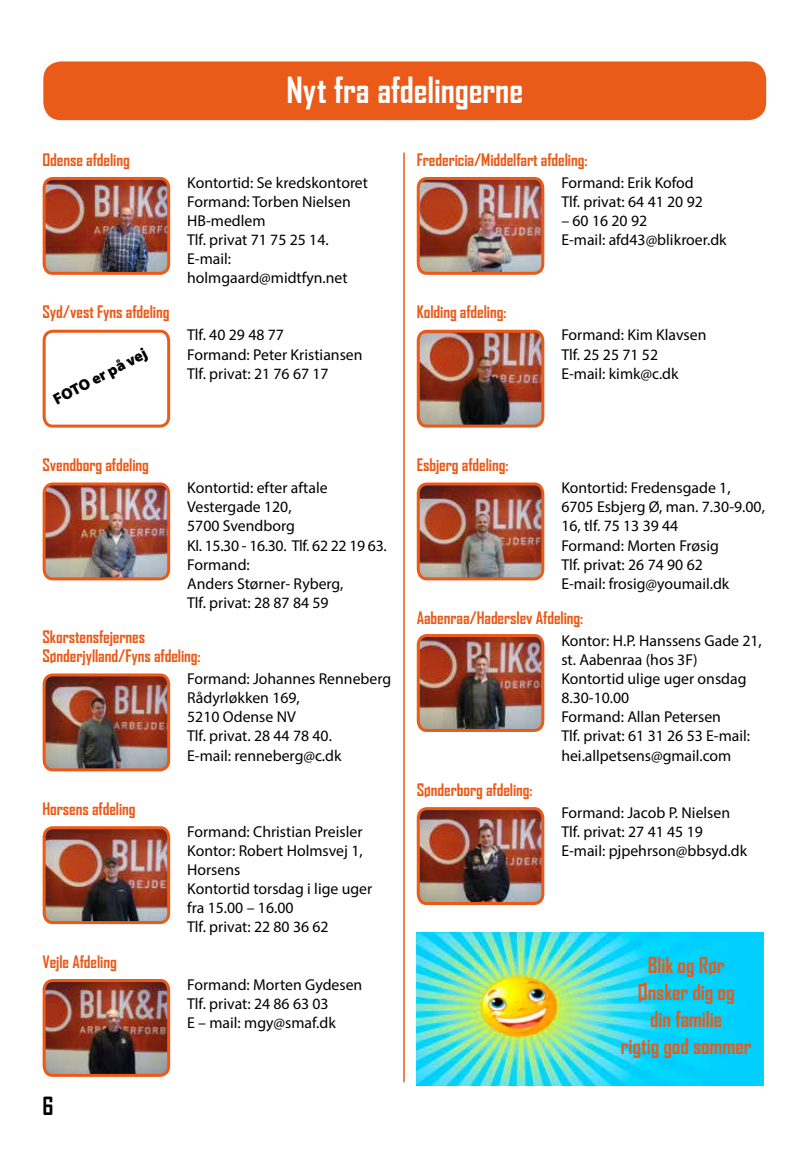
<style>
.page{position:relative;width:808px;height:1149px;background:#fff}
.page>*{position:absolute;margin:0;border:0;box-sizing:border-box;transform-origin:0 0}
.t1{font:700 34.5px "Agency FB";letter-spacing:-.005em;color:#fff}
.t2{font:700 24px "Agency FB";color:#000}
.t3{font:700 21px/27px "Agency FB";letter-spacing:-.005em;color:#ea5a19;text-align:center}
.t4{font:700 16.5px/19px "Agency FB";letter-spacing:-.005em;color:#ea5a19}
.t5{font:15.75px/19px "Myriad Pro";color:#000}
.t6{font:900 15.75px "Myriad Pro";color:#000}
</style>
<div class="page">
<hr style="left:403px;top:152px;width:2px;height:929px;background:#ea5a19">
<img style="left:42px;top:177px;width:129px;height:98px">
<svg style="left:42px;top:329px;width:129px;height:99px"></svg>
<img style="left:42px;top:482px;width:129px;height:99px">
<img style="left:42px;top:673px;width:129px;height:99px">
<img style="left:42px;top:826px;width:129px;height:99px">
<img style="left:42px;top:979px;width:129px;height:98px">
<img style="left:416px;top:177px;width:129px;height:98px">
<img style="left:416px;top:329px;width:129px;height:99px">
<img style="left:416px;top:482px;width:129px;height:99px">
<img style="left:416px;top:634px;width:129px;height:98px">
<img style="left:416px;top:807px;width:129px;height:98px">
<img style="left:417px;top:932px;width:346px;height:152px">
<div style="left:43px;top:61px;width:723px;height:59px;background:#ea5a19;border-radius:18px"></div>
<p class="t4" style="left:43px;top:149px;width:89px">Odense afdeling</p>
<p class="t4" style="left:43px;top:302px;width:128px">Syd/vest Fyns afdeling</p>
<p class="t6" style="left:49px;top:391px;width:105px;rotate:-28deg">FOTO er på vej</p>
<h1 class="t1" style="left:286px;top:69px;width:238px">Nyt fra afdelingerne</h1>
<p class="t5" style="left:187px;top:173px;width:182px">Kontortid: Se kredskontoret<br>Formand: Torben Nielsen<br>HB-medlem<br>Tlf. privat 71 75 25 14.<br>E-mail: holmgaard@midtfyn.net</p>
<p class="t5" style="left:187px;top:325px;width:177px">Tlf. 40 29 48 77<br>Formand: Peter Kristiansen<br>Tlf. privat: 21 76 67 17</p>
<p class="t4" style="left:417px;top:149px;width:172px">Fredericia/Middelfart afdeling:</p>
<p class="t5" style="left:561px;top:173px;width:143px">Formand: Erik Kofod<br>Tlf. privat: 64 41 20 92</p>
<p class="t5" style="left:561px;top:211px;width:167px">– 60 16 20 92<br>E-mail: afd43@blikroer.dk</p>
<p class="t4" style="left:417px;top:302px;width:91px">Kolding afdeling:</p>
<p class="t5" style="left:561px;top:325px;width:147px">Formand: Kim Klavsen<br>Tlf. 25 25 71 52<br>E-mail: kimk@c.dk</p>
<p class="t4" style="left:43px;top:455px;width:108px">Svendborg afdeling</p>
<p class="t4" style="left:417px;top:455px;width:93px">Esbjerg afdeling:</p>
<p class="t5" style="left:187px;top:478px;width:201px">Kontortid: efter aftale<br>Vestergade 120,<br>5700 Svendborg<br>Kl. 15.30 - 16.30. Tlf. 62 22 19 63.<br>Formand:<br>Anders Størner- Ryberg,<br>Tlf. privat: 28 87 84 59</p>
<p class="t4" style="left:43px;top:626px;width:160px">Skorstensfejernes<br>Sønderjylland/Fyns afdeling:</p>
<p class="t5" style="left:187px;top:669px;width:206px">Formand: Johannes Renneberg<br>Rådyrløkken 169,<br>5210 Odense NV<br>Tlf. privat. 28 44 78 40.<br>E-mail: renneberg@c.dk</p>
<p class="t4" style="left:43px;top:798px;width:95px">Horsens afdeling</p>
<p class="t5" style="left:187px;top:821px;width:187px">Formand: Christian Preisler<br>Kontor: Robert Holmsvej 1,<br>Horsens<br>Kontortid torsdag i lige uger fra 15.00 – 16.00<br>Tlf. privat: 22 80 36 62</p>
<p class="t4" style="left:43px;top:951px;width:76px">Vejle Afdeling</p>
<p class="t5" style="left:187px;top:974px;width:177px">Formand: Morten Gydesen<br>Tlf. privat: 24 86 63 03<br>E – mail: mgy@smaf.dk</p>
<h2 class="t2" style="left:43px;top:1090px;width:13px">6</h2>
<p class="t5" style="left:561px;top:478px;width:205px">Kontortid: Fredensgade 1,<br>6705 Esbjerg Ø, man. 7.30-9.00,<br>16, tlf. 75 13 39 44<br>Formand: Morten Frøsig<br>Tlf. privat: 26 74 90 62<br>E-mail: frosig@youmail.dk</p>
<p class="t4" style="left:417px;top:607px;width:168px">Aabenraa/Haderslev Afdeling:</p>
<p class="t5" style="left:561px;top:630px;width:202px">Kontor: H.P. Hanssens Gade 21, st. Aabenraa (hos 3F)<br>Kontortid ulige uger onsdag<br>8.30-10.00<br>Formand: Allan Petersen<br>Tlf. privat: 61 31 26 53 E-mail: hei.allpetsens@gmail.com</p>
<p class="t4" style="left:417px;top:779px;width:117px">Sønderborg afdeling:</p>
<p class="t5" style="left:561px;top:802px;width:187px">Formand: Jacob P. Nielsen<br>Tlf. privat: 27 41 45 19<br>E-mail: pjpehrson@bbsyd.dk</p>
<h3 class="t3" style="left:621px;top:951px;width:132px">Blik og Rør<br>Ønsker dig og<br>din familie<br>rigtig god sommer</h3>
</div>
